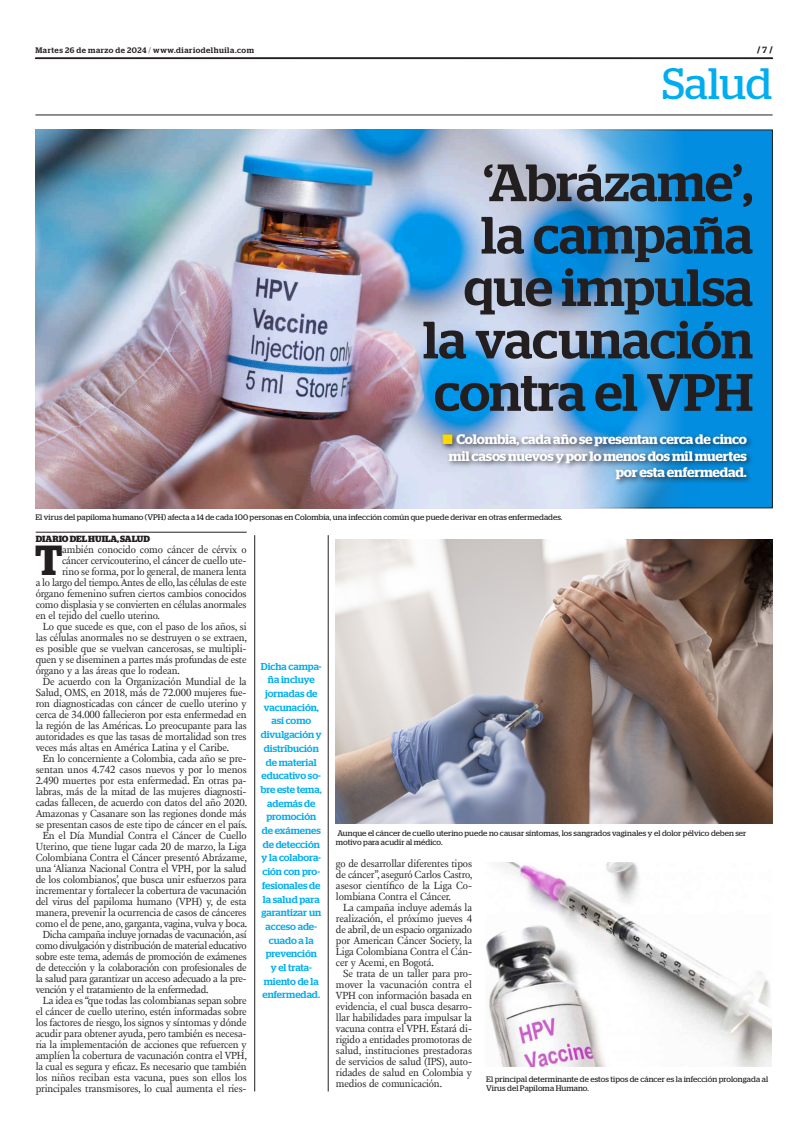
<style>
.page{position:relative;width:801px;height:1134px;background:#fff}
.page>*{position:absolute;margin:0;border:0;box-sizing:border-box;transform-origin:0 0}
.TITULO{font:500 52.4px/52.4px "Stag";color:#231f20;text-align:right}
.t1{font:43.9px "Stag";color:#00aeef}
.TEXTO_UNO{font:600 42px "Stag";color:#231f20}
.SUMARIO{font:600 13.7px/16.5px "Stag";letter-spacing:-.015em;color:#fff;text-align:right}
.TEXTO{font:10.6px/11px "New Fournier BP";letter-spacing:-.01em;color:#231f20;text-align:justify}
.TEXTO_UNO-2{font:10.6px "New Fournier BP";letter-spacing:-.015em;color:#231f20}
.DESTACADO_AZUL{font:500 10px/13.7px "Stag";letter-spacing:-.005em;color:#00aeef;text-align:center}
.CREDITO_1{font:700 9px "Stag";color:#231f20}
.PIE_DE_FOTO{font:8px/9px "Stag";letter-spacing:.01em;color:#231f20}
.t2{font:500 8px "Stag";letter-spacing:.065em;color:#231f20}
.s1{font-weight:300}
.s2{font-weight:500}
.s3{color:#fcd800}
</style>
<div class="page">
<div style="left:432px;top:130px;width:340px;height:378px;background:#028de0"></div>
<svg style="left:35px;top:58px;width:738px;height:1px"></svg>
<hr style="left:35px;top:115px;width:737px;height:1px;background:#231f20">
<img style="left:35px;top:130px;width:662px;height:378px">
<img style="left:336px;top:540px;width:436px;height:283px">
<img style="left:486px;top:863px;width:286px;height:203px">
<div style="left:439px;top:431px;width:315px;height:56px;background:#231f20;opacity:.75"></div>
<hr style="left:36px;top:532px;width:211px;height:1px;background:#231f20">
<hr style="left:254px;top:535px;width:1px;height:556px;background:#231f20">
<hr style="left:328px;top:535px;width:1px;height:556px;background:#231f20">
<p class="t2" style="left:35px;top:45px;width:220px">Martes 26 de marzo de 2024 <span class="s1">/</span> www.diariodelhuila.com</p>
<p class="CREDITO_1" style="left:757px;top:45px;width:17px">/ <span class="s2">7</span> /</p>
<p class="t1" style="left:662px;top:59px;width:112px">Salud</p>
<p class="TITULO" style="left:423px;top:156px;width:331px">‘Abrázame’,<br>la campaña que impulsa la vacunación contra el VPH</p>
<p class="SUMARIO" style="left:442px;top:431px;width:306px"><span class="s3">■</span> Colombia, cada año se presentan cerca de cinco mil casos nuevos y por lo menos dos mil muertes por esta enfermedad.</p>
<p class="PIE_DE_FOTO" style="left:35px;top:512px;width:528px">El virus del papiloma humano (VPH) afecta a 14 de cada 100 personas en Colombia, una infección común que puede derivar en otras enfermedades.</p>
<p class="CREDITO_1" style="left:36px;top:534px;width:116px">DIARIO DEL HUILA, SALUD</p>
<p class="TEXTO_UNO" style="left:35px;top:536px;width:29px">T</p>
<p class="TEXTO_UNO-2" style="left:62px;top:543px;width:186px">ambién conocido como cáncer de cérvix o</p>
<p class="TEXTO_UNO-2" style="left:62px;top:554px;width:186px">cáncer cervicouterino, el cáncer de cuello ute-</p>
<p class="TEXTO_UNO-2" style="left:62px;top:565px;width:186px">rino se forma, por lo general, de manera lenta</p>
<p class="TEXTO_UNO-2" style="left:36px;top:576px;width:212px">a lo largo del tiempo. Antes de ello, las células de este</p>
<p class="TEXTO_UNO-2" style="left:36px;top:587px;width:212px">órgano femenino sufren ciertos cambios conocidos</p>
<p class="TEXTO_UNO-2" style="left:36px;top:598px;width:212px">como displasia y se convierten en células anormales</p>
<p class="TEXTO_UNO-2" style="left:36px;top:609px;width:126px">en el tejido del cuello uterino.</p>
<p class="TEXTO" style="left:36px;top:621px;width:213px;text-indent:7px">Lo que sucede es que, con el paso de los años, si las células anormales no se destruyen o se extraen, es posible que se vuelvan cancerosas, se multipli&shy;quen y se diseminen a partes más profundas de este órgano y a las áreas que lo rodean.</p>
<p class="TEXTO" style="left:36px;top:676px;width:212px;text-indent:7px">De acuerdo con la Organización Mundial de la Salud, OMS, en 2018, más de 72.000 mujeres fue&shy;ron diagnosticadas con cáncer de cuello uterino y cerca de 34.000 fallecieron por esta enfermedad en la región de las Américas. Lo preocupante para las autoridades es que las tasas de mortalidad son tres veces más altas en América Latina y el Caribe.</p>
<p class="TEXTO" style="left:36px;top:753px;width:213px;text-indent:7px">En lo concerniente a Colombia, cada año se pre&shy;sentan unos 4.742 casos nuevos y por lo menos 2.490 muertes por esta enfermedad. En otras pa&shy;labras, más de la mitad de las mujeres diagnosti&shy;cadas fallecen, de acuerdo con datos del año 2020.<br>Amazonas y Casanare son las regiones donde más se presentan casos de este tipo de cáncer en el país.</p>
<p class="TEXTO" style="left:36px;top:830px;width:213px;text-indent:7px">En el Día Mundial Contra el Cáncer de Cuello Uterino, que tiene lugar cada 20 de marzo, la Liga Colombiana Contra el Cáncer presentó Abrázame, una ‘Alianza Nacional Contra el VPH, por la salud de los colombianos’, que busca unir esfuerzos para incrementar y fortalecer la cobertura de vacunación del virus del papiloma humano (VPH) y, de esta manera, prevenir la ocurrencia de casos de cánceres como el de pene, ano, garganta, vagina, vulva y boca.</p>
<p class="TEXTO" style="left:36px;top:929px;width:212px;text-indent:7px">Dicha campaña incluye jornadas de vacunación, así como divulgación y distribución de material educativo sobre este tema, además de promoción de exámenes de detección y la colaboración con profesionales de la salud para garantizar un acceso adecuado a la pre&shy;vención y el tratamiento de la enfermedad.</p>
<p class="TEXTO" style="left:36px;top:995px;width:213px;text-indent:7px">La idea es “que todas las colombianas sepan sobre el cáncer de cuello uterino, estén informadas sobre los factores de riesgo, los signos y síntomas y dónde acudir para obtener ayuda, pero también es necesa&shy;ria la implementación de acciones que refuercen y amplíen la cobertura de vacunación contra el VPH, la cual es segura y eficaz. Es necesario que también los niños reciban esta vacuna, pues son ellos los principales transmisores, lo cual aumenta el ries-</p>
<p class="DESTACADO_AZUL" style="left:261px;top:659px;width:62px">Dicha campa&shy;ña incluye jornadas de vacunación, así como divulgación y distribución de material educativo so&shy;bre este tema, además de promoción de exámenes de detección y la colabora&shy;ción con pro&shy;fesionales de la salud para garantizar un acceso ade&shy;cuado a la prevención<br>y el trata&shy;miento de la enfermedad.</p>
<p class="PIE_DE_FOTO" style="left:336px;top:828px;width:412px">Aunque el cáncer de cuello uterino puede no causar síntomas, los sangrados vaginales y el dolor pélvico deben ser motivo para acudir al médico.</p>
<p class="TEXTO" style="left:336px;top:858px;width:138px">go de desarrollar diferentes tipos de cáncer”, aseguró Carlos Castro, asesor científico de la Liga Co&shy;lombiana Contra el Cáncer.</p>
<p class="TEXTO" style="left:336px;top:902px;width:138px;text-indent:7px">La campaña incluye además la realización, el próximo jueves 4 de abril, de un espacio organizado por American Cáncer Society, la Liga Colombiana Contra el Cán&shy;cer y Acemi, en Bogotá.</p>
<p class="TEXTO" style="left:336px;top:968px;width:138px;text-indent:7px">Se trata de un taller para pro&shy;mover la vacunación contra el VPH con información basada en evidencia, el cual busca desarro&shy;llar habilidades para impulsar la vacuna contra el VPH. Estará di&shy;rigido a entidades promotoras de salud, instituciones prestadoras de servicios de salud (IPS), auto&shy;ridades de salud en Colombia y medios de comunicación.</p>
<p class="PIE_DE_FOTO" style="left:486px;top:1074px;width:283px">El principal determinante de estos tipos de cáncer es la infección prolongada al<br>Virus del Papiloma Humano.</p>
</div>
